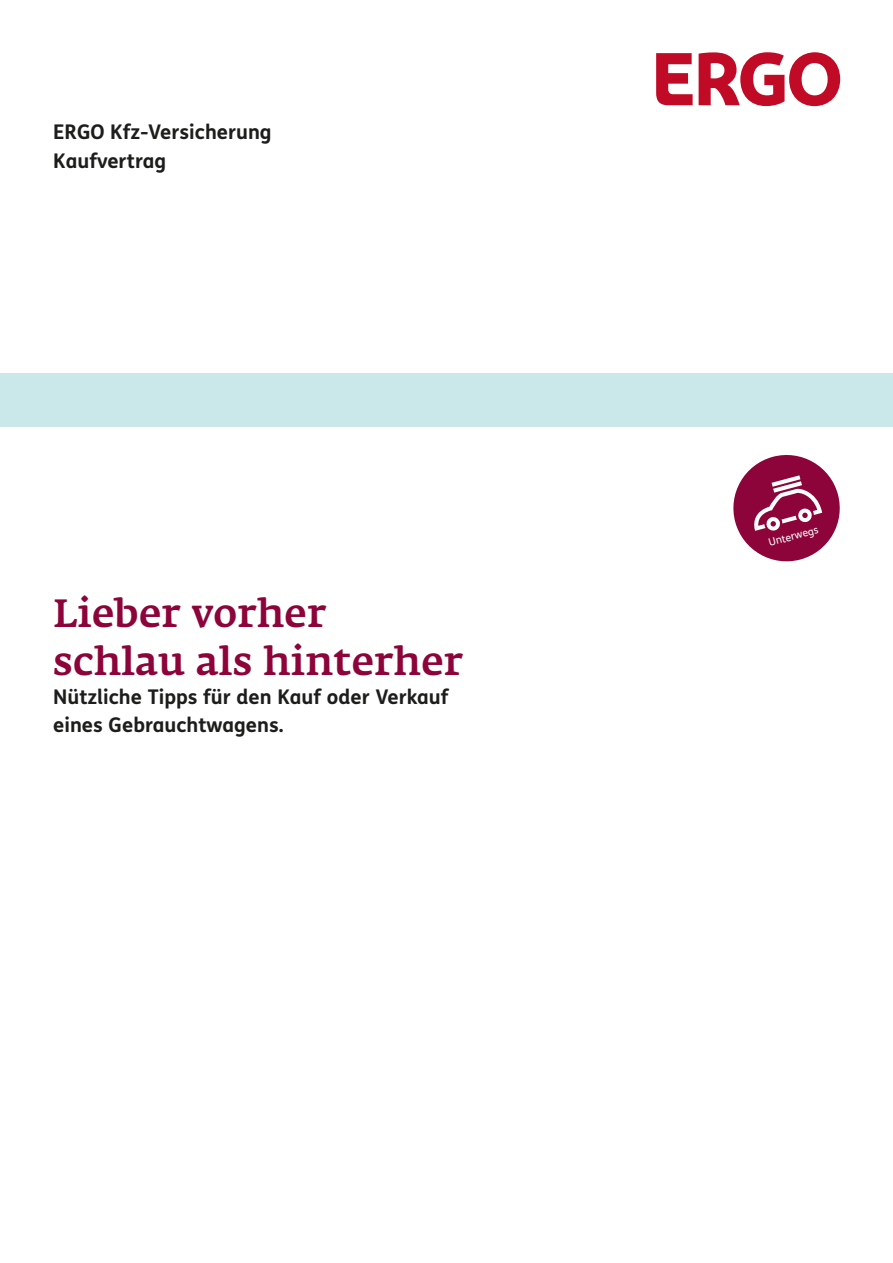
<style>
.page{position:relative;width:893px;height:1263px;background:#fff}
.page>*{position:absolute;margin:0;border:0;box-sizing:border-box;transform-origin:0 0}
.t1{font:500 39px/47.8px "Fedra Serif A Pro";letter-spacing:.01em;color:#8c0439}
.t2{font:700 20.25px/28.7px "FS Me";color:#1d1d1b}
.t3{font:10.5px "FS Me";color:#fff}
</style>
<div class="page">
<div style="left:0;top:373px;width:893px;height:53px;background:#cae7ea"></div>
<svg style="left:733px;top:455px;width:107px;height:107px"></svg>
<svg style="left:699px;top:52px;width:141px;height:54px"></svg>
<svg style="left:656px;top:53px;width:37px;height:52px"></svg>
<p class="t2" style="left:53px;top:120px;width:220px">ERGO Kfz-Versicherung<br>Kaufvertrag</p>
<h1 class="t1" style="left:53px;top:592px;width:411px">Lieber vorher schlau als hinterher</h1>
<p class="t2" style="left:53px;top:685px;width:397px">Nützliche Tipps für den Kauf oder Verkauf eines Gebrauchtwagens.</p>
<p class="t3" style="left:768px;top:539px;width:53px;rotate:-15deg">Unterwegs</p>
</div>
